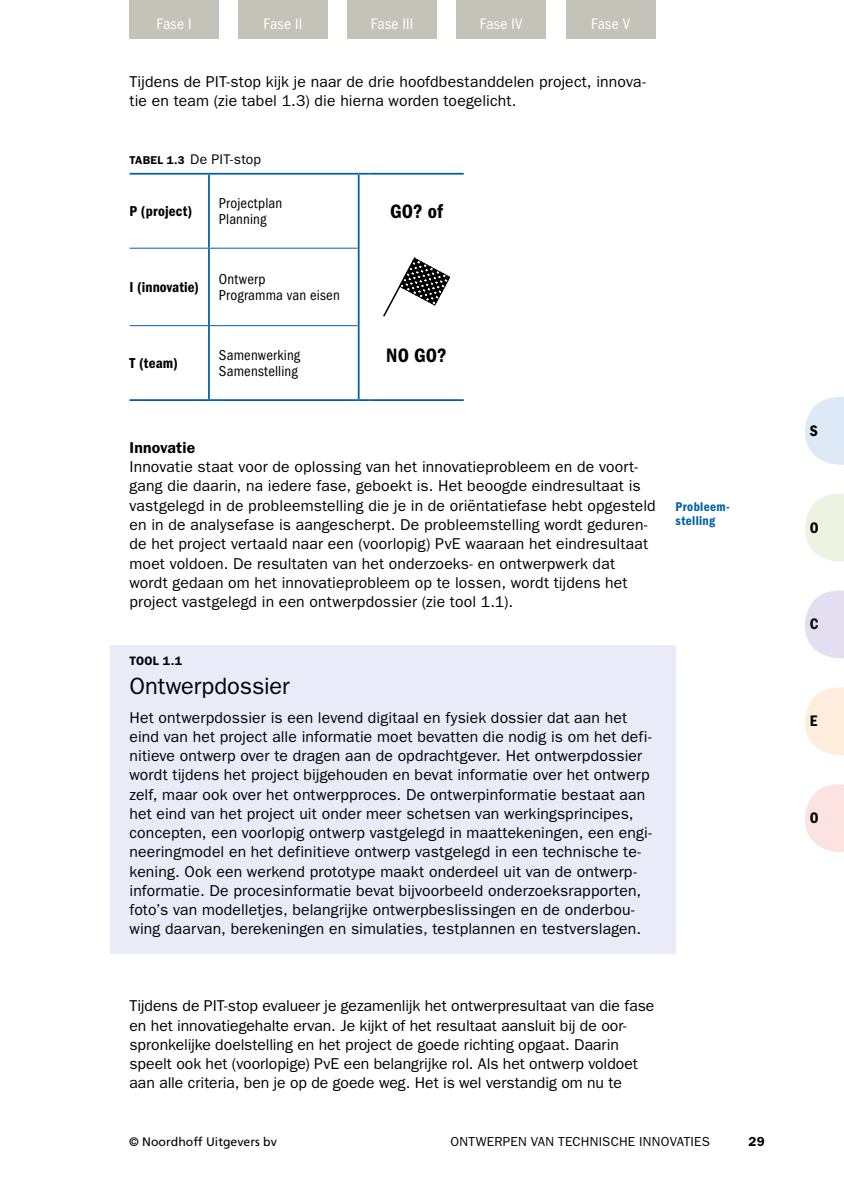
<style>
.page{position:relative;width:844px;height:1191px;background:#fff}
.page>*{position:absolute;margin:0;border:0;box-sizing:border-box;transform-origin:0 0}
.t1{font:23.62px "ITC Franklin Gothic Std";letter-spacing:-.005em;color:#000}
.t2{font:20.12px "ITC Franklin Gothic Std Dm Cd";color:#000}
.t3{font:15.75px/19.2px "ITC Franklin Gothic Std";letter-spacing:.005em;color:#000}
.t4{font:condensed 15.75px "ITC Franklin Gothic Std";letter-spacing:.015em;color:#fff}
.t5{font:600 15.75px "ITC Franklin Gothic Std";letter-spacing:.01em;color:#000}
.t6{font:15.75px "ITC Franklin Gothic Std Dm Cd";color:#000}
.t7{font:condensed 14.88px/15.8px "ITC Franklin Gothic Std";letter-spacing:.01em;color:#000}
.t8{font:14.88px "ITC Franklin Gothic Std Dm Cd";letter-spacing:.01em;color:#000}
.t9{font:14px "ITC Franklin Gothic Std";letter-spacing:.015em;color:#000}
.t10{font:13.12px "ITC Franklin Gothic Std";color:#000}
.t11{font:13.12px/14.3px "ITC Franklin Gothic Std Dm Cd";letter-spacing:.025em;color:#005eaa}
.t12{font:600 13.12px "ITC Franklin Gothic Std";color:#000}
.t13{font:12.25px "Frutiger LT Std";color:#000}
.t14{font:600 12.25px "ITC Franklin Gothic Std";color:#000}
.s1{font-weight:600;font-size:11.38px}
</style>
<div class="page">
<div style="left:129px;top:0;width:89px;height:39px;background:#c4c3b9"></div>
<div style="left:456px;top:0;width:90px;height:39px;background:#c4c3b9"></div>
<div style="left:238px;top:0;width:89px;height:39px;background:#c4c3b9"></div>
<div style="left:566px;top:0;width:89px;height:39px;background:#c4c3b9"></div>
<div style="left:347px;top:0;width:90px;height:39px;background:#c4c3b9"></div>
<svg style="left:805px;top:397px;width:38px;height:68px"></svg>
<svg style="left:805px;top:494px;width:38px;height:67px"></svg>
<svg style="left:805px;top:590px;width:38px;height:68px"></svg>
<svg style="left:805px;top:687px;width:38px;height:68px"></svg>
<svg style="left:805px;top:784px;width:38px;height:68px"></svg>
<hr style="left:129px;top:173px;width:70px;height:2px;background:#005eaa">
<svg style="left:199px;top:173px;width:20px;height:2px"></svg>
<hr style="left:219px;top:173px;width:129px;height:2px;background:#005eaa">
<svg style="left:348px;top:173px;width:21px;height:2px"></svg>
<hr style="left:369px;top:173px;width:94px;height:2px;background:#005eaa">
<hr style="left:129px;top:399px;width:70px;height:2px;background:#005eaa">
<svg style="left:199px;top:399px;width:20px;height:2px"></svg>
<hr style="left:219px;top:399px;width:129px;height:2px;background:#005eaa">
<svg style="left:348px;top:399px;width:21px;height:2px"></svg>
<hr style="left:369px;top:399px;width:94px;height:2px;background:#005eaa">
<hr style="left:208px;top:175px;width:2px;height:73px;background:#005eaa">
<hr style="left:208px;top:249px;width:2px;height:76px;background:#005eaa">
<hr style="left:208px;top:326px;width:2px;height:73px;background:#005eaa">
<hr style="left:358px;top:175px;width:1px;height:73px;background:#005eaa">
<hr style="left:358px;top:248px;width:1px;height:78px;background:#005eaa">
<hr style="left:358px;top:326px;width:1px;height:73px;background:#005eaa">
<hr style="left:129px;top:248px;width:70px;height:1px;background:#005eaa">
<svg style="left:199px;top:248px;width:20px;height:1px"></svg>
<hr style="left:219px;top:248px;width:129px;height:1px;background:#005eaa">
<hr style="left:129px;top:325px;width:70px;height:1px;background:#005eaa">
<svg style="left:199px;top:325px;width:20px;height:1px"></svg>
<hr style="left:219px;top:325px;width:129px;height:1px;background:#005eaa">
<svg style="left:383px;top:257px;width:67px;height:59px"></svg>
<div style="left:110px;top:645px;width:565px;height:308px;background:#e9ecf8"></div>
<p class="t4" style="left:156px;top:15px;width:37px">Fase I</p>
<p class="t4" style="left:263px;top:15px;width:40px">Fase II</p>
<p class="t4" style="left:371px;top:15px;width:44px">Fase III</p>
<p class="t4" style="left:479px;top:15px;width:44px">Fase IV</p>
<p class="t4" style="left:591px;top:15px;width:40px">Fase V</p>
<p class="t3" style="left:129px;top:72px;width:517px">Tijdens de PIT-stop kijk je naar de drie hoofdbestanddelen project, innova&shy;tie en team (zie tabel 1.3) die hierna worden toegelicht.</p>
<p class="t9" style="left:129px;top:151px;width:133px"><span class="s1">Tabel 1.3</span> De PIT-stop</p>
<p class="t8" style="left:129px;top:203px;width:64px">P (project)</p>
<p class="t7" style="left:219px;top:195px;width:65px">Projectplan<br>Planning</p>
<p class="t2" style="left:390px;top:200px;width:54px">GO? of</p>
<p class="t8" style="left:129px;top:278px;width:71px">I (innovatie)</p>
<p class="t7" style="left:219px;top:271px;width:122px">Ontwerp<br>Programma van eisen</p>
<p class="t8" style="left:129px;top:354px;width:50px">T (team)</p>
<p class="t7" style="left:219px;top:347px;width:83px">Samenwerking<br>Samenstelling</p>
<p class="t2" style="left:386px;top:344px;width:62px">NO GO?</p>
<p class="t5" style="left:129px;top:438px;width:67px">Innovatie</p>
<p class="t3" style="left:129px;top:457px;width:527px">Innovatie staat voor de oplossing van het innovatieprobleem en de voort&shy;gang die daarin, na iedere fase, geboekt is. Het beoogde eindresultaat is vastgelegd in de probleemstelling die je in de oriëntatiefase hebt opgesteld en in de analysefase is aangescherpt. De probleemstelling wordt geduren&shy;de het project vertaald naar een (voorlopig) PvE waaraan het eindresultaat moet voldoen. De resultaten van het onderzoeks- en ontwerpwerk dat wordt gedaan om het innovatieprobleem op te lossen, wordt tijdens het project vastgelegd in een ontwerpdossier (zie tool 1.1).</p>
<p class="t14" style="left:129px;top:653px;width:16px">TOOL</p>
<p class="t14" style="left:163px;top:653px;width:21px">1.1</p>
<h1 class="t1" style="left:129px;top:672px;width:162px">Ontwerpdossier</h1>
<p class="t3" style="left:129px;top:707px;width:524px">Het ontwerpdossier is een levend digitaal en fysiek dossier dat aan het eind van het project alle informatie moet bevatten die nodig is om het defi&shy;nitieve ontwerp over te dragen aan de opdrachtgever. Het ontwerpdossier wordt tijdens het project bijgehouden en bevat informatie over het ontwerp zelf, maar ook over het ontwerpproces. De ontwerpinformatie bestaat aan het eind van het project uit onder meer schetsen van werkingsprincipes, concepten, een voorlopig ontwerp vastgelegd in maattekeningen, een engi&shy;neeringmodel en het definitieve ontwerp vastgelegd in een technische te&shy;kening. Ook een werkend prototype maakt onderdeel uit van de ontwerp&shy;informatie. De procesinformatie bevat bijvoorbeeld onderzoeksrapporten, foto’s van modelletjes, belangrijke ontwerpbeslissingen en de onderbou&shy;wing daarvan, berekeningen en simulaties, testplannen en testverslagen.</p>
<p class="t11" style="left:675px;top:499px;width:55px">probleem&shy;stelling</p>
<p class="t3" style="left:129px;top:996px;width:526px">Tijdens de PIT-stop evalueer je gezamenlijk het ontwerpresultaat van die fase en het innovatiegehalte ervan. Je kijkt of het resultaat aansluit bij de oor&shy;spronkelijke doelstelling en het project de goede richting opgaat. Daarin speelt ook het (voorlopige) PvE een belangrijke rol. Als het ontwerp voldoet aan alle criteria, ben je op de goede weg. Het is wel verstandig om nu te</p>
<p class="t13" style="left:129px;top:1134px;width:149px">© Noordhoff Uitgevers bv</p>
<p class="t10" style="left:450px;top:1134px;width:19px">Ontwerpen</p>
<p class="t10" style="left:530px;top:1134px;width:9px">van</p>
<p class="t10" style="left:558px;top:1134px;width:9px">technische</p>
<p class="t10" style="left:639px;top:1134px;width:8px">innovaties</p>
<p class="t12" style="left:748px;top:1133px;width:18px">29</p>
<p class="t6" style="left:809px;top:421px;width:10px">S</p>
<p class="t6" style="left:809px;top:518px;width:10px">O</p>
<p class="t6" style="left:809px;top:615px;width:10px">C</p>
<p class="t6" style="left:809px;top:712px;width:9px">E</p>
<p class="t6" style="left:809px;top:809px;width:10px">O</p>
</div>
